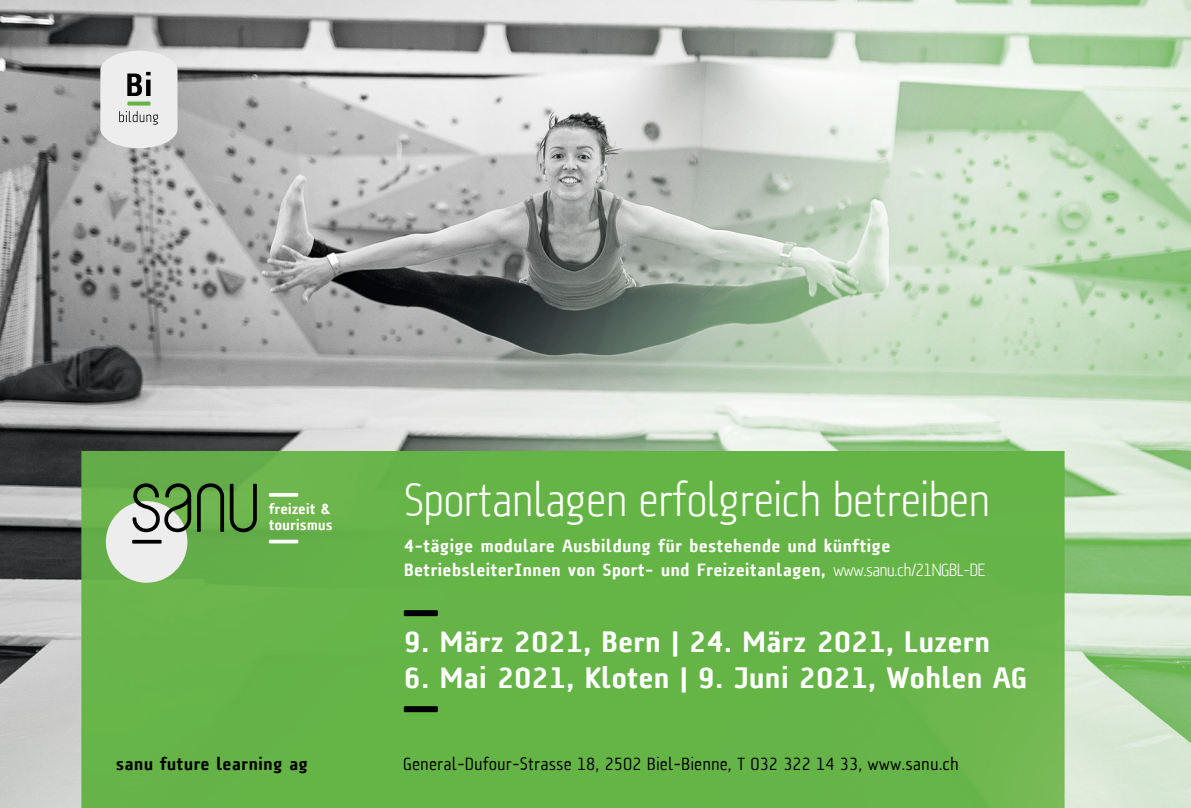
<style>
.page{position:relative;width:1191px;height:808px;background:#fff}
.page>*{position:absolute;margin:0;border:0;box-sizing:border-box;transform-origin:0 0}
.t1{font:300 48px "A Asanu";letter-spacing:-.025em;color:#fff}
.t2{font:900 30px "A Asanu";letter-spacing:-.01em;color:#fff}
.t3{font:900 18px/24px "A Asanu";color:#fff}
.t4{font:18px "A Asanu";color:#000}
.t5{font:900 18px "A Asanu";color:#000}
.t6{font:900 15px/16px "A Asanu";letter-spacing:-.015em;color:#fff}
.s1{font-weight:300}
</style>
<div class="page">
<img style="left:0;top:0;width:1191px;height:808px">
<div style="left:106px;top:501px;width:81px;height:82px;background:#ededed;border-radius:50%"></div>
<svg style="left:133px;top:483px;width:58px;height:49px"></svg>
<svg style="left:197px;top:483px;width:27px;height:49px"></svg>
<svg style="left:230px;top:484px;width:27px;height:48px"></svg>
<svg style="left:132px;top:540px;width:30px;height:4px"></svg>
<hr style="left:269px;top:540px;width:29px;height:3px;background:#fff">
<svg style="left:269px;top:493px;width:29px;height:4px"></svg>
<div style="left:404px;top:610px;width:34px;height:6px;background:#000"></div>
<div style="left:404px;top:706px;width:34px;height:6px;background:#000"></div>
<svg style="left:100px;top:51px;width:77px;height:97px;background:#d9dad9"></svg>
<p class="t6" style="left:269px;top:501px;width:66px">freizeit &amp; tourismus</p>
<h1 class="t1" style="left:404px;top:474px;width:588px">Sportanlagen erfolgreich betreiben</h1>
<p class="t3" style="left:404px;top:534px;width:583px">4-tägige modulare Ausbildung für bestehende und künftige<br>BetriebsleiterInnen von Sport- und Freizeitanlagen, <span class="s1">www.sanu.ch/21NGBL-DE</span></p>
<h2 class="t2" style="left:404px;top:625px;width:588px">9. März 2021, Bern | 24. März 2021, Luzern</h2>
<h2 class="t2" style="left:404px;top:661px;width:625px">6. Mai 2021, Kloten | 9. Juni 2021, Wohlen AG</h2>
<p class="t5" style="left:116px;top:754px;width:194px">sanu future learning ag</p>
<p class="t4" style="left:403px;top:754px;width:557px">General-Dufour-Strasse 18, 2502 Biel-Bienne, T 032 322 14 33, www.sanu.ch</p>
</div>
